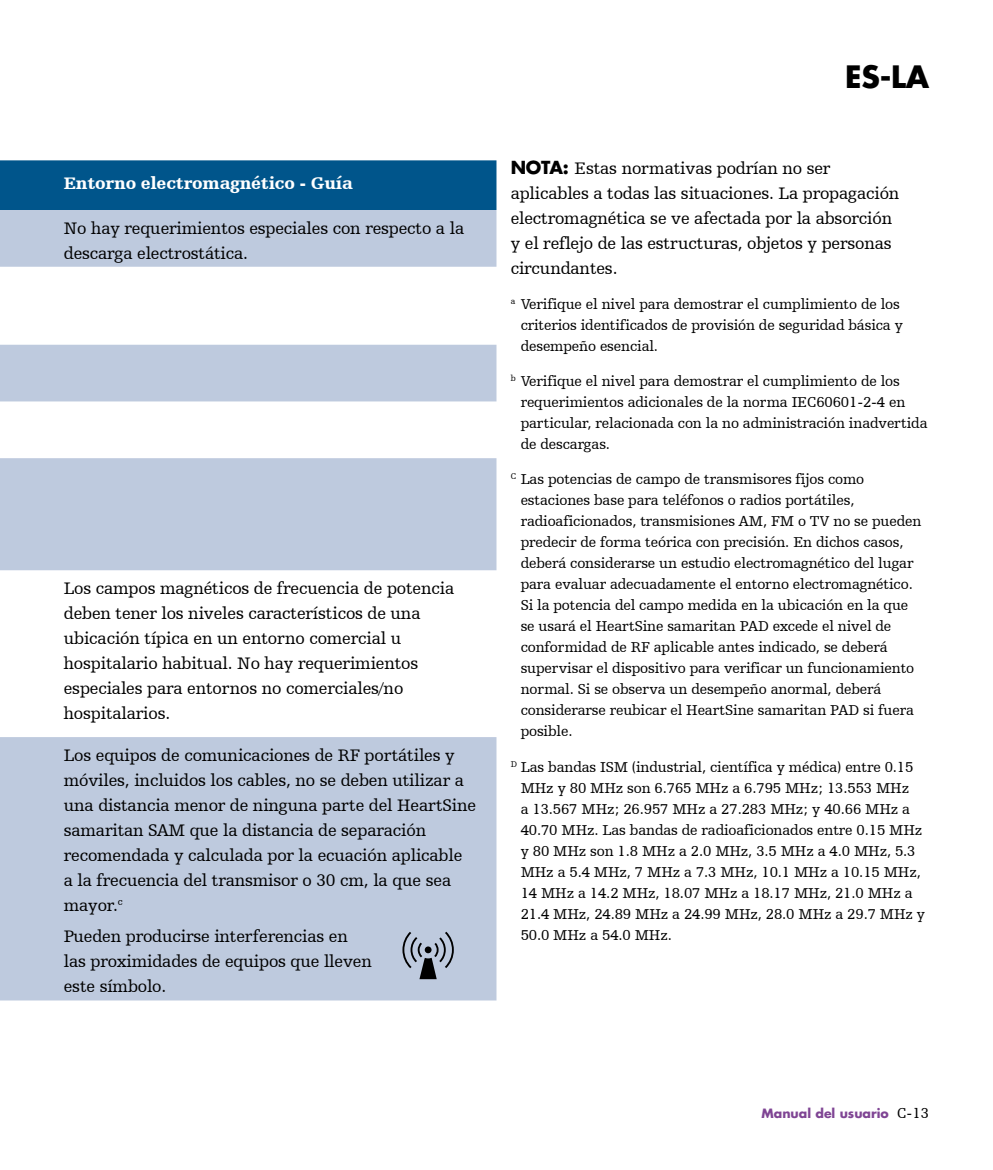
<style>
.page{position:relative;width:993px;height:1170px;background:#fff}
.page>*{position:absolute;margin:0;border:0;box-sizing:border-box;transform-origin:0 0}
.t1{font:700 30px "Futura Std";color:#000}
.Table_text{font:17.5px/25px "Humanist Slabserif 712 BT";letter-spacing:-.01em;color:#000}
.NOTE{font:17.5px/25px "Humanist Slabserif 712 BT";letter-spacing:-.01em;color:#000}
.Table_headers{font:900 17.5px "Humanist Slabserif 712 BT";letter-spacing:-.01em;color:#fff}
._6_9_footnotes{font:15px/21px "Humanist Slabserif 712 BT";letter-spacing:-.01em;color:#000}
.t2{font:700 12.5px "Futura Std";color:#7f4594}
.s1{font-family:"Futura Std";font-weight:700}
.s2{font-family:"Humanist Slabserif 712 BT";font-weight:400;font-size:15px;color:#000}
</style>
<div class="page">
<div style="left:0;top:160px;width:496px;height:50px;background:#00558b"></div>
<svg style="left:0;top:210px;width:496px;height:135px"></svg>
<svg style="left:0;top:345px;width:496px;height:655px;fill:#becade"></svg>
<svg style="left:402px;top:931px;width:51px;height:48px;background:#9099a9"></svg>
<p class="Table_headers" style="left:64px;top:173px;width:290px">Entorno electromagnético - Guía</p>
<p class="Table_text" style="left:64px;top:215px;width:402px">No hay requerimientos especiales con respecto a la descarga electrostática.</p>
<p class="Table_text" style="left:64px;top:575px;width:392px">Los campos magnéticos de frecuencia de potencia deben tener los niveles característicos de una ubicación típica en un entorno comercial u hospitalario habitual. No hay requerimientos especiales para entornos no comerciales/no hospitalarios.</p>
<p class="Table_text" style="left:64px;top:742px;width:414px">Los equipos de comunicaciones de RF portátiles y móviles, incluidos los cables, no se deben utilizar a una distancia menor de ninguna parte del HeartSine samaritan SAM que la distancia de separación recomendada y calculada por la ecuación aplicable<br>a la frecuencia del transmisor o 30 cm, la que sea mayor.<sup>c</sup></p>
<p class="Table_text" style="left:64px;top:923px;width:309px">Pueden producirse interferencias en las proximidades de equipos que lleven este símbolo.</p>
<h1 class="t1" style="left:845px;top:57px;width:85px">ES-LA</h1>
<p class="NOTE" style="left:510px;top:155px;width:390px"><span class="s1">NOTA:</span> Estas normativas podrían no ser aplicables a todas las situaciones. La propagación electromagnética se ve afectada por la absorción y el reflejo de las estructuras, objetos y personas circundantes.</p>
<p class="_6_9_footnotes" style="left:520px;top:293px;width:384px;text-indent:-10px"><sup>a</sup> Verifique el nivel para demostrar el cumplimiento de los criterios identificados de provisión de seguridad básica y desempeño esencial.</p>
<p class="_6_9_footnotes" style="left:520px;top:370px;width:408px;text-indent:-10px"><sup>b</sup> Verifique el nivel para demostrar el cumplimiento de los requerimientos adicionales de la norma IEC60601-2-4 en particular, relacionada con la no administración inadvertida de descargas.</p>
<p class="_6_9_footnotes" style="left:520px;top:468px;width:402px;text-indent:-10px"><sup>C</sup> Las potencias de campo de transmisores fijos como estaciones base para teléfonos o radios portátiles, radioaficionados, transmisiones AM, FM o TV no se pueden predecir de forma teórica con precisión. En dichos casos, deberá considerarse un estudio electromagnético del lugar para evaluar adecuadamente el entorno electromagnético.<br>Si la potencia del campo medida en la ubicación en la que se usará el HeartSine samaritan PAD excede el nivel de conformidad de RF aplicable antes indicado, se deberá supervisar el dispositivo para verificar un funcionamiento normal. Si se observa un desempeño anormal, deberá considerarse reubicar el HeartSine samaritan PAD si fuera posible.</p>
<p class="_6_9_footnotes" style="left:520px;top:755px;width:406px;text-indent:-10px"><sup>D</sup> Las bandas ISM (industrial, científica y médica) entre 0.15<br>MHz y 80 MHz son 6.765 MHz a 6.795 MHz; 13.553 MHz<br>a 13.567 MHz; 26.957 MHz a 27.283 MHz; y 40.66 MHz a 40.70 MHz. Las bandas de radioaficionados entre 0.15 MHz y 80 MHz son 1.8 MHz a 2.0 MHz, 3.5 MHz a 4.0 MHz, 5.3<br>MHz a 5.4 MHz, 7 MHz a 7.3 MHz, 10.1 MHz a 10.15 MHz, 14 MHz a 14.2 MHz, 18.07 MHz a 18.17 MHz, 21.0 MHz a 21.4 MHz, 24.89 MHz a 24.99 MHz, 28.0 MHz a 29.7 MHz y 50.0 MHz a 54.0 MHz.</p>
<p class="t2" style="left:761px;top:1104px;width:169px">Manual del usuario <span class="s2">C-13</span></p>
</div>
